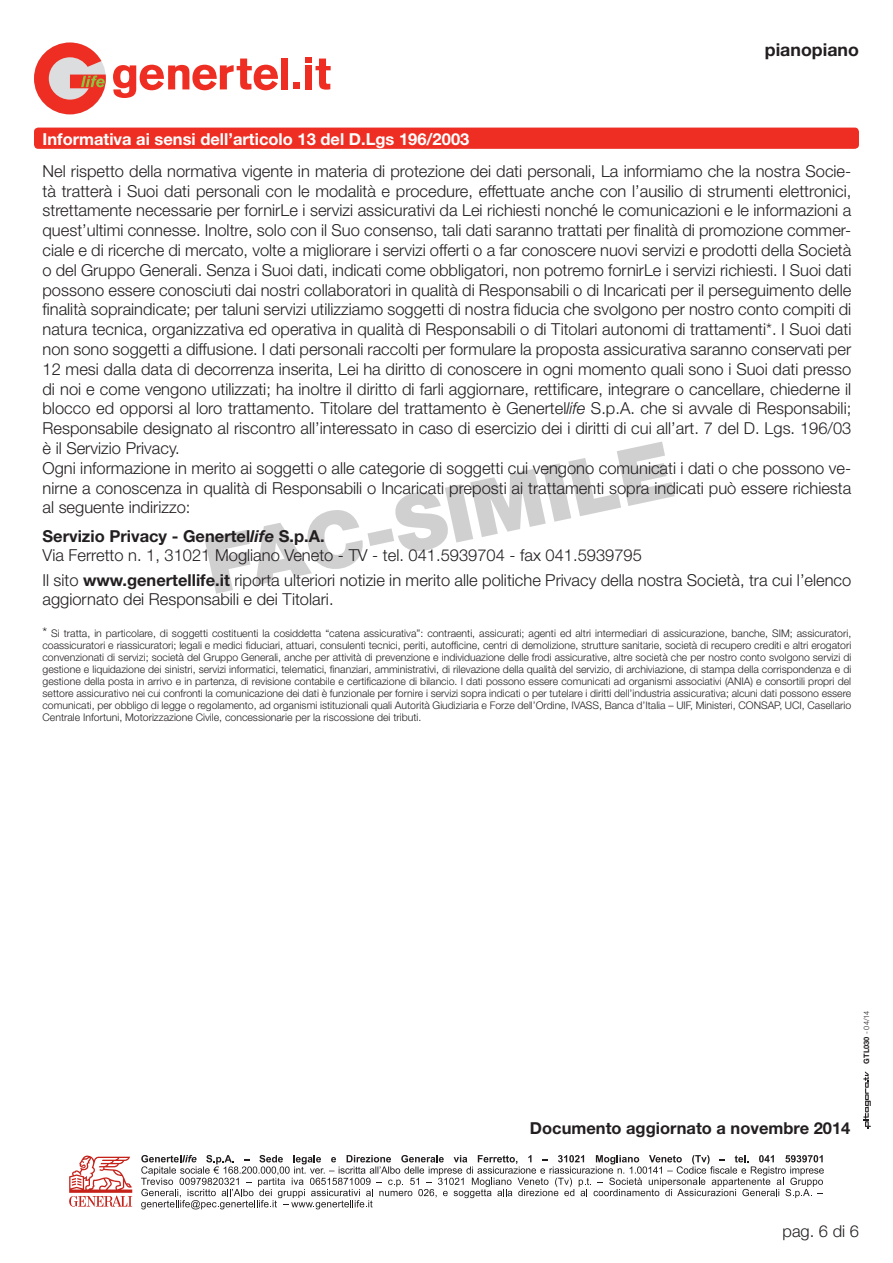
<style>
.page{position:relative;width:893px;height:1263px;background:#fff}
.page>*{position:absolute;margin:0;border:0;box-sizing:border-box;transform-origin:0 0}
.t1{font:700 17.85px "Helvetica Neue";color:#231f20}
.t2{font:300 16.5px/19.8px "Helvetica Neue";color:#231f20}
.t3{font:700 16.5px "Helvetica Neue";color:#fff}
.t4{font:700 16.5px "Helvetica Neue";color:#231f20}
.t5{font:300 10.5px/12px "Helvetica Neue";color:#231f20;text-align:justify}
.t6{font:700 7.5px "Helvetica Neue";color:#231f20}
.s1{font-style:italic}
.s2{font-weight:700}
.s3{font-weight:700;font-style:italic}
.s4{font-size:13.5px}
.s5{font-weight:300}
</style>
<div class="page">
<svg style="left:113px;top:59px;width:165px;height:39px"></svg>
<div style="left:281px;top:58px;width:7px;height:31px;background:#ee2e22"></div>
<svg style="left:305px;top:58px;width:26px;height:32px"></svg>
<div style="left:293px;top:82px;width:7px;height:7px;background:#ee2e22"></div>
<svg style="left:34px;top:43px;width:72px;height:71px"></svg>
<svg style="left:863px;top:1071px;width:8px;height:57px"></svg>
<div style="left:34px;top:128px;width:825px;height:21px;background:#ee2e22;border-radius:4px"></div>
<svg style="left:69px;top:1155px;width:63px;height:52px"></svg>
<svg style="left:141px;top:1155px;width:683px;height:54px"></svg>
<svg style="left:204px;top:442px;width:471px;height:152px"></svg>
<p class="t1" style="left:765px;top:39px;width:96px">pianopiano</p>
<p class="t3" style="left:43px;top:129px;width:428px">Informativa ai sensi dell’articolo 13 del D.Lgs 196/2003</p>
<p class="t2" style="left:43px;top:161px;width:810px">Nel rispetto della normativa vigente in materia di protezione dei dati personali, La informiamo che la nostra Socie&shy;tà tratterà i Suoi dati personali con le modalità e procedure, effettuate anche con l’ausilio di strumenti elettronici, strettamente necessarie per fornirLe i servizi assicurativi da Lei richiesti nonché le comunicazioni e le informazioni a quest’ultimi connesse. Inoltre, solo con il Suo consenso, tali dati saranno trattati per finalità di promozione commer&shy;ciale e di ricerche di mercato, volte a migliorare i servizi offerti o a far conoscere nuovi servizi e prodotti della Società o del Gruppo Generali. Senza i Suoi dati, indicati come obbligatori, non potremo fornirLe i servizi richiesti. I Suoi dati possono essere conosciuti dai nostri collaboratori in qualità di Responsabili o di Incaricati per il perseguimento delle finalità sopraindicate; per taluni servizi utilizziamo soggetti di nostra fiducia che svolgono per nostro conto compiti di natura tecnica, organizzativa ed operativa in qualità di Responsabili o di Titolari autonomi di trattamenti*. I Suoi dati non sono soggetti a diffusione. I dati personali raccolti per formulare la proposta assicurativa saranno conservati per 12 mesi dalla data di decorrenza inserita, Lei ha diritto di conoscere in ogni momento quali sono i Suoi dati presso di noi e come vengono utilizzati; ha inoltre il diritto di farli aggiornare, rettificare, integrare o cancellare, chiederne il blocco ed opporsi al loro trattamento. Titolare del trattamento è Genertel<span class="s1">life</span> S.p.A. che si avvale di Responsabili; Responsabile designato al riscontro all’interessato in caso di esercizio dei i diritti di cui all’art. 7 del D. Lgs. 196/03 è il Servizio Privacy.<br>Ogni informazione in merito ai soggetti o alle categorie di soggetti cui vengono comunicati i dati o che possono ve&shy;nirne a conoscenza in qualità di Responsabili o Incaricati preposti ai trattamenti sopra indicati può essere richiesta al seguente indirizzo:</p>
<p class="t2" style="left:43px;top:525px;width:601px"><span class="s2">Servizio Privacy - Genertel</span><span class="s3">life</span> <span class="s2">S.p.A.<br></span>Via Ferretto n. 1, 31021 Mogliano Veneto - TV - tel. 041.5939704 - fax 041.5939795</p>
<p class="t2" style="left:43px;top:569px;width:810px">Il sito <span class="s2">www.genertellife.it</span> riporta ulteriori notizie in merito alle politiche Privacy della nostra Società, tra cui l’elenco aggiornato dei Responsabili e dei Titolari.</p>
<p class="t5" style="left:43px;top:627px;width:810px"><span class="s4">*</span> Si tratta, in particolare, di soggetti costituenti la cosiddetta “catena assicurativa”: contraenti, assicurati; agenti ed altri intermediari di assicurazione, banche, SIM; assicuratori, coassicuratori e riassicuratori; legali e medici fiduciari, attuari, consulenti tecnici, periti, autofficine, centri di demolizione, strutture sanitarie, società di recupero crediti e altri erogatori convenzionati di servizi; società del Gruppo Generali, anche per attività di prevenzione e individuazione delle frodi assicurative, altre società che per nostro conto svolgono servizi di gestione e liquidazione dei sinistri, servizi informatici, telematici, finanziari, amministrativi, di rilevazione della qualità del servizio, di archiviazione, di stampa della corrispondenza e di gestione della posta in arrivo e in partenza, di revisione contabile e certificazione di bilancio. I dati possono essere comunicati ad organismi associativi (ANIA) e consortili propri del settore assicurativo nei cui confronti la comunicazione dei dati è funzionale per fornire i servizi sopra indicati o per tutelare i diritti dell’industria assicurativa; alcuni dati possono essere comunicati, per obbligo di legge o regolamento, ad organismi istituzionali quali Autorità Giudiziaria e Forze dell’Ordine, IVASS, Banca d’Italia – UIF, Ministeri, CONSAP, UCI, Casellario Centrale Infortuni, Motorizzazione Civile, concessionarie per la riscossione dei tributi.</p>
<p class="t6" style="left:862px;top:1064px;width:55px;rotate:-90deg">GTL030 <span class="s5">- 04/14</span></p>
<p class="t4" style="left:530px;top:1118px;width:322px">Documento aggiornato a novembre 2014</p>
<p class="t2" style="left:782px;top:1221px;width:78px">pag. 6 di 6</p>
</div>
